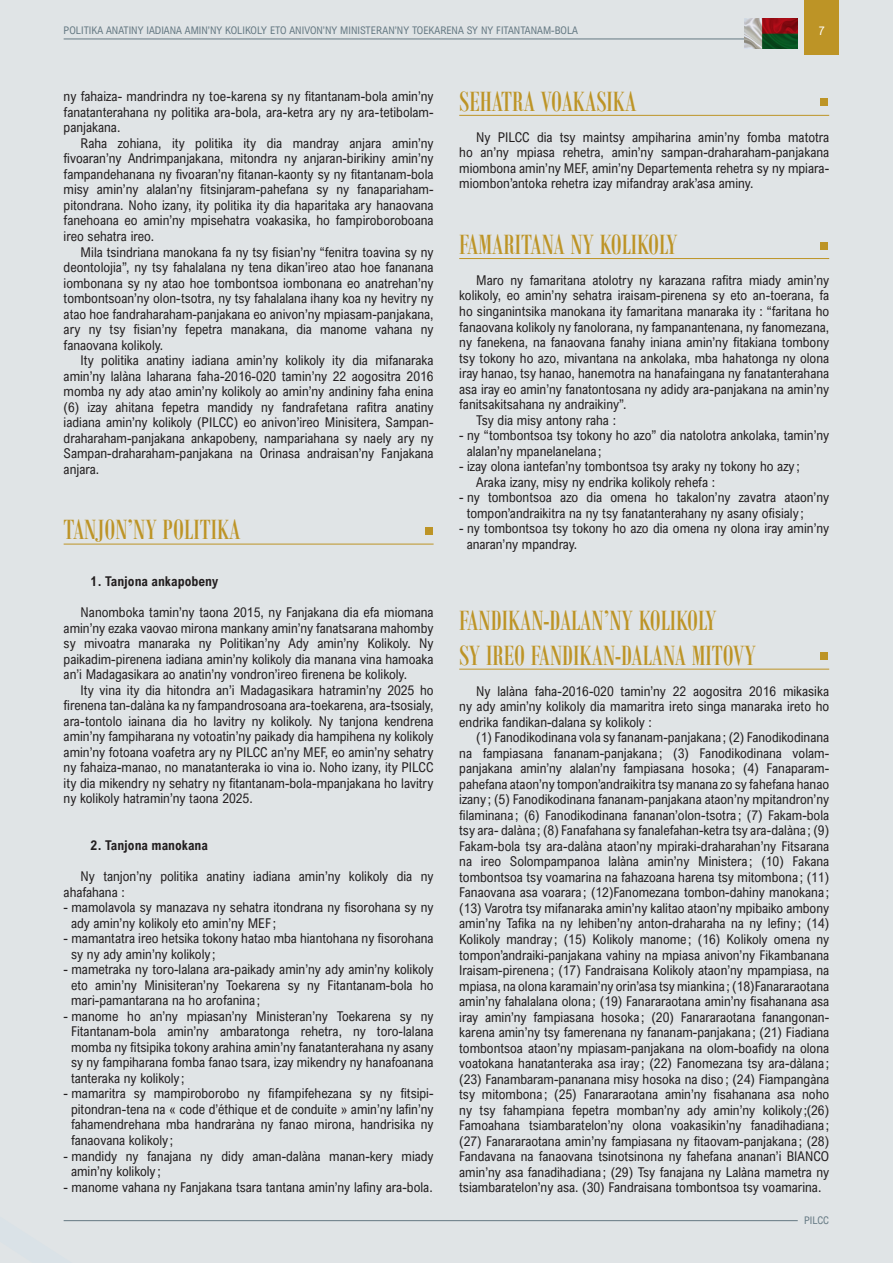
<style>
.page{position:relative;width:893px;height:1263px;background:#e0e4e6}
.page>*{position:absolute;margin:0;border:0;box-sizing:border-box;transform-origin:0 0}
.T1{font:30px/34.5px "Bodoni MT Condensed";color:#bd9426}
.TC_MG{font:13.5px/15.5px "Arial Nova Cond";color:#231f20;text-align:justify}
.T_num_gras{font:700 13.5px "Arial Nova Cond";color:#231f20}
.t1{font:12px "Arial Nova Cond";color:#fff}
.t2{font:10.5px "Arial Nova Cond";color:#647882}
</style>
<div class="page">
<div style="left:805px;top:0;width:34px;height:54px;background:#bd9426"></div>
<hr style="left:64px;top:39px;width:734px;height:1px;background:#647882">
<hr style="left:64px;top:1220px;width:734px;height:1px;background:#647882">
<img style="left:745px;top:19px;width:53px;height:29px">
<hr style="left:64px;top:544px;width:370px;height:1px;background:#bd9426">
<div style="left:425px;top:527px;width:8px;height:8px;background:#bd9426"></div>
<hr style="left:459px;top:115px;width:370px;height:1px;background:#bd9426">
<hr style="left:459px;top:258px;width:370px;height:1px;background:#bd9426">
<hr style="left:459px;top:669px;width:370px;height:1px;background:#bd9426">
<div style="left:821px;top:99px;width:7px;height:7px;background:#bd9426"></div>
<div style="left:821px;top:242px;width:7px;height:7px;background:#bd9426"></div>
<div style="left:821px;top:652px;width:7px;height:8px;background:#bd9426"></div>
<p class="t2" style="left:64px;top:23px;width:516px">POLITIKA ANATINY IADIANA AMIN’NY KOLIKOLY ETO ANIVON’NY MINISTERAN’NY TOEKARENA SY NY FITANTANAM-BOLA</p>
<p class="t1" style="left:819px;top:23px;width:7px">7</p>
<p class="TC_MG" style="left:64px;top:89px;width:371px">ny fahaiza- mandrindra ny toe-karena sy ny fitantanam-bola amin’ny fanatanterahana ny politika ara-bola, ara-ketra ary ny ara-tetibolam&shy;panjakana.</p>
<p class="TC_MG" style="left:64px;top:135px;width:371px;text-indent:17px">Raha zohiana, ity politika ity dia mandray anjara amin’ny fivoaran’ny Andrimpanjakana, mitondra ny anjaran-birikiny amin’ny fampandehanana ny fivoaran’ny fitanan-kaonty sy ny fitantanam-bola misy amin’ny alalan’ny fitsinjaram-pahefana sy ny fanapariaham&shy;pitondrana. Noho izany, ity politika ity dia haparitaka ary hanaovana fanehoana eo amin’ny mpisehatra voakasika, ho fampiroboroboana ireo sehatra ireo.</p>
<p class="TC_MG" style="left:64px;top:244px;width:371px;text-indent:17px">Mila tsindriana manokana fa ny tsy fisian’ny “fenitra toavina sy ny deontolojia”, ny tsy fahalalana ny tena dikan’ireo atao hoe fananana iombonana sy ny atao hoe tombontsoa iombonana eo anatrehan’ny tombontsoan’ny olon-tsotra, ny tsy fahalalana ihany koa ny hevitry ny atao hoe fandraharaham-panjakana eo anivon’ny mpiasam-panjakana, ary ny tsy fisian’ny fepetra manakana, dia manome vahana ny fanaovana kolikoly.</p>
<p class="TC_MG" style="left:64px;top:352px;width:371px;text-indent:17px">Ity politika anatiny iadiana amin’ny kolikoly ity dia mifanaraka amin’ny lalàna laharana faha-2016-020 tamin’ny 22 aogositra 2016 momba ny ady atao amin’ny kolikoly ao amin’ny andininy faha enina (6) izay ahitana fepetra mandidy ny fandrafetana rafitra anatiny iadiana amin’ny kolikoly (PILCC) eo anivon’ireo Minisitera, Sampan&shy;draharaham-panjakana ankapobeny, nampariahana sy naely ary ny Sampan-draharaham-panjakana na Orinasa andraisan’ny Fanjakana anjara.</p>
<p class="T1" style="left:64px;top:512px;width:178px">TANJON’NY POLITIKA</p>
<p class="T_num_gras" style="left:91px;top:573px;width:129px">1. Tanjona ankapobeny</p>
<p class="TC_MG" style="left:64px;top:604px;width:371px;text-indent:17px">Nanomboka tamin’ny taona 2015, ny Fanjakana dia efa miomana amin’ny ezaka vaovao mirona mankany amin’ny fanatsarana mahomby sy mivoatra manaraka ny Politikan’ny Ady amin’ny Kolikoly. Ny paikadim-pirenena iadiana amin’ny kolikoly dia manana vina hamoaka an’i Madagasikara ao anatin’ny vondron’ireo firenena be kolikoly.</p>
<p class="TC_MG" style="left:64px;top:682px;width:371px;text-indent:17px">Ity vina ity dia hitondra an’i Madagasikara hatramin’ny 2025 ho firenena tan-dalàna ka ny fampandrosoana ara-toekarena, ara-tsosialy, ara-tontolo iainana dia ho lavitry ny kolikoly. Ny tanjona kendrena amin’ny fampiharana ny votoatin’ny paikady dia hampihena ny kolikoly amin’ny fotoana voafetra ary ny PILCC an’ny MEF, eo amin’ny sehatry ny fahaiza-manao, no manatanteraka io vina io. Noho izany, ity PILCC ity dia mikendry ny sehatry ny fitantanam-bola-mpanjakana ho lavitry ny kolikoly hatramin’ny taona 2025.</p>
<p class="T_num_gras" style="left:91px;top:837px;width:119px">2. Tanjona manokana</p>
<p class="TC_MG" style="left:64px;top:868px;width:371px;text-indent:17px">Ny tanjon’ny politika anatiny iadiana amin’ny kolikoly dia ny ahafahana :</p>
<p class="TC_MG" style="left:71px;top:899px;width:364px;text-indent:-7px">- mamolavola sy manazava ny sehatra itondrana ny fisorohana sy ny ady amin’ny kolikoly eto amin’ny MEF ;</p>
<p class="TC_MG" style="left:71px;top:930px;width:364px;text-indent:-7px">- mamantatra ireo hetsika tokony hatao mba hiantohana ny fisorohana sy ny ady amin’ny kolikoly ;</p>
<p class="TC_MG" style="left:71px;top:961px;width:364px;text-indent:-7px">- mametraka ny toro-lalana ara-paikady amin’ny ady amin’ny kolikoly eto amin’ny Minisiteran’ny Toekarena sy ny Fitantanam-bola ho mari-pamantarana na ho arofanina ;</p>
<p class="TC_MG" style="left:71px;top:1008px;width:364px;text-indent:-7px">- manome ho an’ny mpiasan’ny Ministeran’ny Toekarena sy ny Fitantanam-bola amin’ny ambaratonga rehetra, ny toro-lalana momba ny fitsipika tokony arahina amin’ny fanatanterahana ny asany sy ny fampiharana fomba fanao tsara, izay mikendry ny hanafoanana tanteraka ny kolikoly ;</p>
<p class="TC_MG" style="left:71px;top:1085px;width:364px;text-indent:-7px">- mamaritra sy mampiroborobo ny fifampifehezana sy ny fitsipi&shy;pitondran-tena na « code d’éthique et de conduite » amin’ny lafin’ny fahamendrehana mba handraràna ny fanao mirona, handrisika ny fanaovana kolikoly ;</p>
<p class="TC_MG" style="left:71px;top:1148px;width:364px;text-indent:-7px">- mandidy ny fanajana ny didy aman-dalàna manan-kery miady amin’ny kolikoly ;</p>
<p class="TC_MG" style="left:64px;top:1179px;width:371px">- manome vahana ny Fanjakana tsara tantana amin’ny lafiny ara-bola.</p>
<p class="T1" style="left:459px;top:84px;width:179px">SEHATRA VOAKASIKA</p>
<p class="TC_MG" style="left:459px;top:129px;width:371px;text-indent:17px">Ny PILCC dia tsy maintsy ampiharina amin’ny fomba matotra ho an’ny mpiasa rehetra, amin’ny sampan-draharaham-panjakana miombona amin’ny MEF, amin’ny Departementa rehetra sy ny mpiara&shy;miombon’antoka rehetra izay mifandray arak’asa aminy.</p>
<p class="T1" style="left:459px;top:227px;width:220px">FAMARITANA NY KOLIKOLY</p>
<p class="TC_MG" style="left:459px;top:272px;width:371px;text-indent:17px">Maro ny famaritana atolotry ny karazana rafitra miady amin’ny kolikoly, eo amin’ny sehatra iraisam-pirenena sy eto an-toerana, fa ho singanintsika manokana ity famaritana manaraka ity : “faritana ho fanaovana kolikoly ny fanolorana, ny fampanantenana, ny fanomezana, ny fanekena, na fanaovana fanahy iniana amin’ny fitakiana tombony tsy tokony ho azo, mivantana na ankolaka, mba hahatonga ny olona iray hanao, tsy hanao, hanemotra na hanafaingana ny fanatanterahana asa iray eo amin’ny fanatontosana ny adidy ara-panjakana na amin’ny fanitsakitsahana ny andraikiny”.</p>
<p class="TC_MG" style="left:476px;top:412px;width:141px">Tsy dia misy antony raha :</p>
<p class="TC_MG" style="left:467px;top:427px;width:364px;text-indent:-7px">- ny “tombontsoa tsy tokony ho azo” dia natolotra ankolaka, tamin’ny alalan’ny mpanelanelana ;</p>
<p class="TC_MG" style="left:459px;top:458px;width:342px">- izay olona iantefan’ny tombontsoa tsy araky ny tokony ho azy ;</p>
<p class="TC_MG" style="left:476px;top:474px;width:240px">Araka izany, misy ny endrika kolikoly rehefa :</p>
<p class="TC_MG" style="left:467px;top:489px;width:364px;text-indent:-7px">- ny tombontsoa azo dia omena ho takalon’ny zavatra ataon’ny tompon’andraikitra na ny tsy fanatanterahany ny asany ofisialy ;</p>
<p class="TC_MG" style="left:467px;top:521px;width:364px;text-indent:-7px">- ny tombontsoa tsy tokony ho azo dia omena ny olona iray amin’ny anaran’ny mpandray.</p>
<p class="T1" style="left:459px;top:603px;width:298px">FANDIKAN-DALAN’NY KOLIKOLY<br>SY IREO FANDIKAN-DALANA MITOVY</p>
<p class="TC_MG" style="left:459px;top:683px;width:371px;text-indent:17px">Ny lalàna faha-2016-020 tamin’ny 22 aogositra 2016 mikasika ny ady amin’ny kolikoly dia mamaritra ireto singa manaraka ireto ho endrika fandikan-dalana sy kolikoly :</p>
<p class="TC_MG" style="left:459px;top:729px;width:371px;text-indent:17px">(1) Fanodikodinana vola sy fananam-panjakana ; (2) Fanodikodinana na fampiasana fananam-panjakana ; (3) Fanodikodinana volam&shy;panjakana amin’ny alalan’ny fampiasana hosoka ; (4) Fanaparam&shy;pahefana ataon’ny tompon’andraikitra tsy manana zo sy fahefana hanao izany ; (5) Fanodikodinana fananam-panjakana ataon’ny mpitandron’ny filaminana ; (6) Fanodikodinana fananan’olon-tsotra ; (7) Fakam-bola tsy ara- dalàna ; (8) Fanafahana sy fanalefahan-ketra tsy ara-dalàna ; (9)<br>Fakam-bola tsy ara-dalàna ataon’ny mpiraki-draharahan’ny Fitsarana na ireo Solompampanoa lalàna amin’ny Ministera ; (10) Fakana tombontsoa tsy voamarina na fahazoana harena tsy mitombona ; (11)<br>Fanaovana asa voarara ; (12)Fanomezana tombon-dahiny manokana ; (13) Varotra tsy mifanaraka amin’ny kalitao ataon’ny mpibaiko ambony amin’ny Tafika na ny lehiben’ny anton-draharaha na ny lefiny ; (14)<br>Kolikoly mandray ; (15) Kolikoly manome ; (16) Kolikoly omena ny tompon’andraiki-panjakana vahiny na mpiasa anivon’ny Fikambanana Iraisam-pirenena ; (17) Fandraisana Kolikoly ataon’ny mpampiasa, na mpiasa, na olona karamain’ny orin’asa tsy miankina ; (18)Fanararaotana amin’ny fahalalana olona ; (19) Fanararaotana amin’ny fisahanana asa iray amin’ny fampiasana hosoka ; (20) Fanararaotana fanangonan&shy;karena amin’ny tsy famerenana ny fananam-panjakana ; (21) Fiadiana tombontsoa ataon’ny mpiasam-panjakana na olom-boafidy na olona voatokana hanatanteraka asa iray ; (22) Fanomezana tsy ara-dàlana ; (23) Fanambaram-pananana misy hosoka na diso ; (24) Fiampangàna tsy mitombona ; (25) Fanararaotana amin’ny fisahanana asa noho ny tsy fahampiana fepetra momban’ny ady amin’ny kolikoly ;(26)<br>Famoahana tsiambaratelon’ny olona voakasikin’ny fanadihadiana ; (27) Fanararaotana amin’ny fampiasana ny fitaovam-panjakana ; (28)<br>Fandavana na fanaovana tsinotsinona ny fahefana ananan’i BIANCO amin’ny asa fanadihadiana ; (29) Tsy fanajana ny Lalàna mametra ny tsiambaratelon’ny asa. (30) Fandraisana tombontsoa tsy voamarina.</p>
<p class="t2" style="left:804px;top:1214px;width:26px">PILCC</p>
</div>
